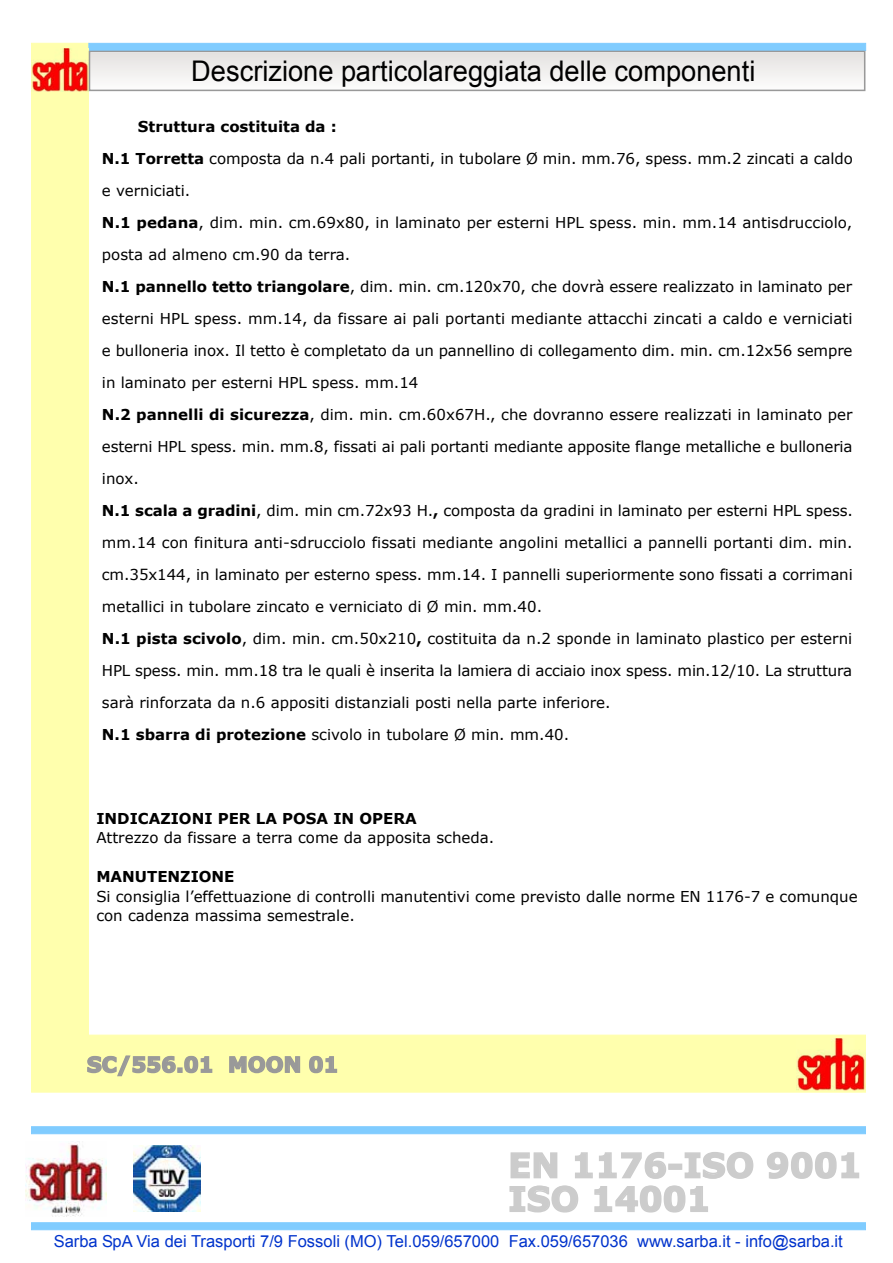
<style>
.page{position:relative;width:893px;height:1263px;background:#fff}
.page>*{position:absolute;margin:0;border:0;box-sizing:border-box;transform-origin:0 0}
.t1{font:700 33.75px/33.8px "Verdana";color:#ccc}
.t2{font:28.5px "Arial";color:#000;scale:.96 1}
.t3{font:700 21px "Verdana";color:#999}
.t4{font:16.5px "Arial";color:#03c}
.t5{font:15px/32px "Verdana";color:#000}
.t6{font:700 15px "Verdana";color:#000}
.s1{font-weight:700}
</style>
<div class="page">
<div style="left:31px;top:43px;width:58px;height:1036px;background:#ffffad"></div>
<div style="left:89px;top:43px;width:777px;height:8px;background:#80ccff;border:1px solid #80ccff"></div>
<div style="left:31px;top:1035px;width:835px;height:57px;background:#ffffad"></div>
<div style="left:31px;top:1126px;width:835px;height:8px;background:#80ccff;border:1px solid #80ccff"></div>
<div style="left:31px;top:1222px;width:835px;height:8px;background:#80ccff;border:1px solid #80ccff"></div>
<img style="left:32px;top:49px;width:56px;height:43px">
<img style="left:26px;top:1144px;width:81px;height:73px">
<img style="left:134px;top:1146px;width:66px;height:66px">
<svg style="left:767px;top:1152px;width:93px;height:27px"></svg>
<svg style="left:509px;top:1152px;width:245px;height:61px"></svg>
<div style="left:89px;top:51px;width:776px;height:39px;background:linear-gradient(to right,#f1efee,#f1efee)"></div>
<div style="left:89px;top:51px;width:776px;height:40px;border:2px solid #999"></div>
<img style="left:796px;top:1038px;width:69px;height:52px">
<svg style="left:87px;top:1055px;width:126px;height:22px"></svg>
<svg style="left:229px;top:1055px;width:72px;height:19px"></svg>
<svg style="left:309px;top:1055px;width:29px;height:19px"></svg>
<h2 class="t2" style="left:191px;top:52px;width:589px">Descrizione particolareggiata delle componenti</h2>
<p class="t5" style="left:102px;top:110px;width:753px;text-indent:36px"><span class="s1">Struttura costituita da :<br>N.1 Torretta</span> composta da n.4 pali portanti, in tubolare Ø min. mm.76, spess. mm.2 zincati a caldo e verniciati.<br><span class="s1">N.1 pedana</span>, dim. min. cm.69x80, in laminato per esterni HPL spess. min. mm.14 antisdrucciolo, posta ad almeno cm.90 da terra.<br><span class="s1">N.1 pannello tetto triangolare</span>, dim. min. cm.120x70, che dovrà essere realizzato in laminato per esterni HPL spess. mm.14, da fissare ai pali portanti mediante attacchi zincati a caldo e verniciati e bulloneria inox. Il tetto è completato da un pannellino di collegamento dim. min. cm.12x56 sempre in laminato per esterni HPL spess. mm.14<br><span class="s1">N.2 pannelli di sicurezza</span>, dim. min. cm.60x67H., che dovranno essere realizzati in laminato per esterni HPL spess. min. mm.8, fissati ai pali portanti mediante apposite flange metalliche e bulloneria inox.<br><span class="s1">N.1 scala a gradini</span>, dim. min cm.72x93 H.<span class="s1">,</span> composta da gradini in laminato per esterni HPL spess. mm.14 con finitura anti-sdrucciolo fissati mediante angolini metallici a pannelli portanti dim. min. cm.35x144, in laminato per esterno spess. mm.14. I pannelli superiormente sono fissati a corrimani metallici in tubolare zincato e verniciato di Ø min. mm.40.<br><span class="s1">N.1 pista scivolo</span>, dim. min. cm.50x210<span class="s1">,</span> costituita da n.2 sponde in laminato plastico per esterni HPL spess. min. mm.18 tra le quali è inserita la lamiera di acciaio inox spess. min.12/10. La struttura sarà rinforzata da n.6 appositi distanziali posti nella parte inferiore.<br><span class="s1">N.1 sbarra di protezione</span> scivolo in tubolare Ø min. mm.40.</p>
<p class="t6" style="left:96px;top:808px;width:322px">INDICAZIONI PER LA POSA IN OPERA</p>
<p class="t5" style="left:96px;top:822px;width:399px">Attrezzo da fissare a terra come da apposita scheda.</p>
<p class="t6" style="left:96px;top:866px;width:140px">MANUTENZIONE</p>
<p class="t5" style="left:96px;top:886px;width:763px;line-height:19.5px">Si consiglia l’effettuazione di controlli manutentivi come previsto dalle norme EN 1176-7 e comunque con cadenza massima semestrale.</p>
<h3 class="t3" style="left:87px;top:1050px;width:253px">SC/556.01 MOON 01</h3>
<h1 class="t1" style="left:508px;top:1148px;width:355px">EN 1176-ISO 9001<br>ISO 14001</h1>
<p class="t4" style="left:54px;top:1231px;width:791px">Sarba SpA Via dei Trasporti 7/9 Fossoli (MO) Tel.059/657000 Fax.059/657036 www.sarba.it - info@sarba.it</p>
</div>
